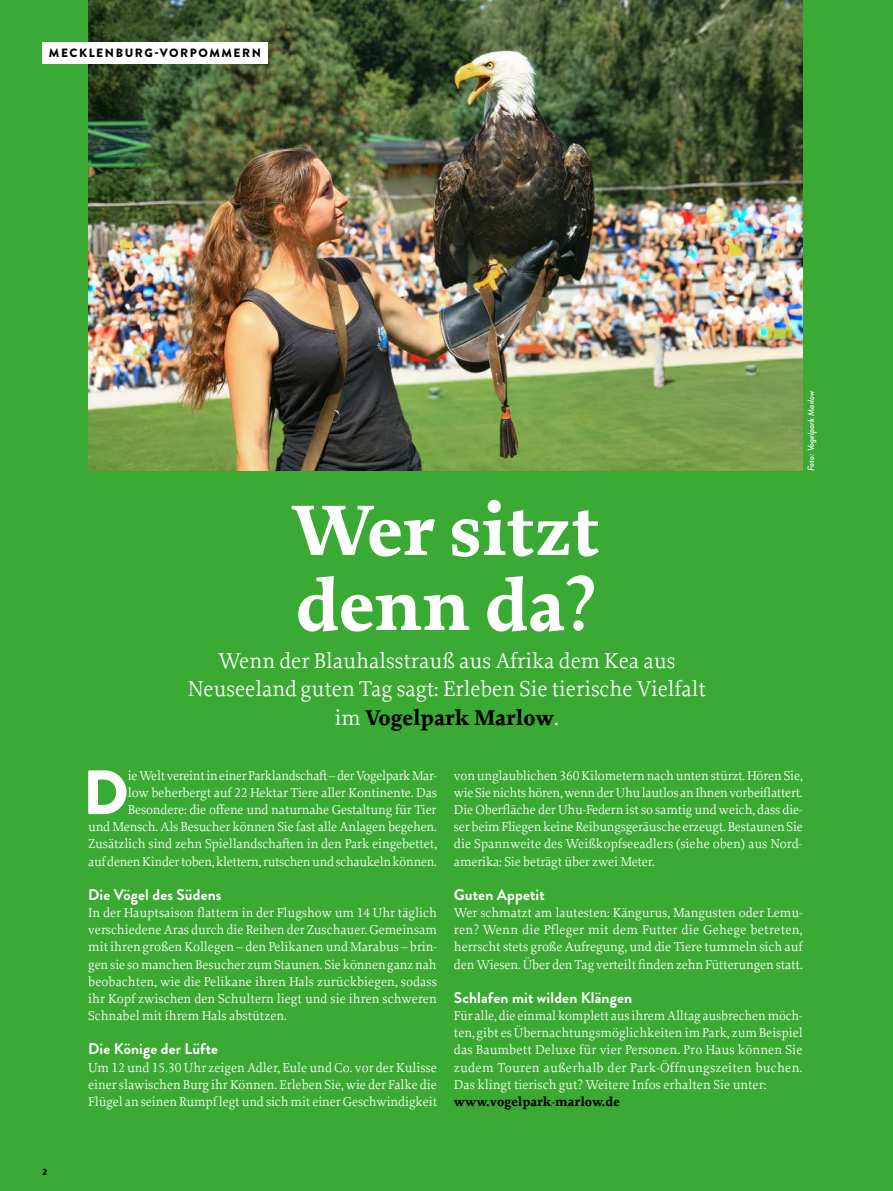
<style>
.page{position:relative;width:893px;height:1191px;background:#3aaa34}
.page>*{position:absolute;margin:0;border:0;box-sizing:border-box;transform-origin:0 0}
.t1{font:700 75px/75px "Proforma";color:#fff}
.t2{font:900 62.55px "Brandon Grotesque";color:#fff}
.t3{font:22.5px/28.5px "Proforma";color:#fff;text-align:center}
.t4{font:700 15.45px "Brandon Grotesque";letter-spacing:.01em;color:#fff}
.t5{font:13.5px/17.1px "Proforma";letter-spacing:-.01em;color:#fff;text-align:justify}
.t6{font:700 13.5px "Proforma";color:#000}
.t7{font:900 12px "Brandon Grotesque";letter-spacing:.13em;color:#000}
.t8{font:italic 500 9px "Brandon Grotesque";color:#fff}
.t9{font:900 9px "Brandon Grotesque";color:#000}
.s1{font-weight:700;color:#000}
</style>
<div class="page">
<img style="left:88px;top:0;width:715px;height:471px">
<div style="left:43px;top:43px;width:225px;height:21px;background:#fff"></div>
<p class="t7" style="left:49px;top:45px;width:214px">MECKLENBURG-VORPOMMERN</p>
<h1 class="t1" style="left:291px;top:493px;width:310px">Wer sitzt denn da?</h1>
<h3 class="t3" style="left:188px;top:646px;width:520px">Wenn der Blauhalsstrauß aus Afrika dem Kea aus<br>Neuseeland guten Tag sagt: Erleben Sie tierische Vielfalt im <span class="s1">Vogelpark Marlow</span>.</h3>
<p class="t8" style="left:805px;top:471px;width:82px;rotate:-90deg">Foto: Vogelpark Marlow</p>
<p class="t9" style="left:43px;top:1165px;width:6px">2</p>
<p class="t5" style="left:88px;top:766px;width:350px;text-align:right">ie Welt vereint in einer Parklandschaft – der Vogelpark Mar-<br>low beherbergt auf 22 Hektar Tiere aller Kontinente. Das Besondere: die offene und naturnahe Gestaltung für Tier<br>und Mensch. Als Besucher können Sie fast alle Anlagen begehen.<br>Zusätzlich sind zehn Spiellandschaften in den Park eingebettet, auf denen Kinder toben, klettern, rutschen und schaukeln können.</p>
<p class="t4" style="left:88px;top:884px;width:135px">Die Vögel des Südens</p>
<p class="t5" style="left:88px;top:904px;width:350px">In der Hauptsaison flattern in der Flugshow um 14 Uhr täglich verschiedene Aras durch die Reihen der Zuschauer. Gemeinsam mit ihren großen Kollegen – den Pelikanen und Marabus – brin&shy;gen sie so manchen Besucher zum Staunen. Sie können ganz nah beobachten, wie die Pelikane ihren Hals zurückbiegen, sodass ihr Kopf zwischen den Schultern liegt und sie ihren schweren Schnabel mit ihrem Hals abstützen.</p>
<p class="t4" style="left:88px;top:1038px;width:131px">Die Könige der Lüfte</p>
<p class="t5" style="left:88px;top:1058px;width:350px">Um 12 und 15.30 Uhr zeigen Adler, Eule und Co. vor der Kulisse einer slawischen Burg ihr Können. Erleben Sie, wie der Falke die Flügel an seinen Rumpf legt und sich mit einer Geschwindigkeit</p>
<h2 class="t2" style="left:83px;top:748px;width:47px">D</h2>
<p class="t5" style="left:454px;top:766px;width:350px">von unglaublichen 360 Kilometern nach unten stürzt. Hören Sie, wie Sie nichts hören, wenn der Uhu lautlos an Ihnen vorbeiflattert.<br>Die Oberfläche der Uhu-Federn ist so samtig und weich, dass die&shy;ser beim Fliegen keine Reibungsgeräusche erzeugt. Bestaunen Sie die Spannweite des Weißkopfseeadlers (siehe oben) aus Nord&shy;amerika: Sie beträgt über zwei Meter.</p>
<p class="t4" style="left:454px;top:884px;width:92px">Guten Appetit</p>
<p class="t5" style="left:454px;top:904px;width:350px">Wer schmatzt am lautesten: Kängurus, Mangusten oder Lemu&shy;ren? Wenn die Pfleger mit dem Futter die Gehege betreten, herrscht stets große Aufregung, und die Tiere tummeln sich auf den Wiesen. Über den Tag verteilt finden zehn Fütterungen statt.</p>
<p class="t4" style="left:454px;top:986px;width:180px">Schlafen mit wilden Klängen</p>
<p class="t5" style="left:454px;top:1007px;width:350px">Für alle, die einmal komplett aus ihrem Alltag ausbrechen möch&shy;ten, gibt es Übernachtungsmöglichkeiten im Park, zum Beispiel das Baumbett Deluxe für vier Personen. Pro Haus können Sie zudem Touren außerhalb der Park-Öffnungszeiten buchen.<br>Das klingt tierisch gut? Weitere Infos erhalten Sie unter:</p>
<p class="t6" style="left:454px;top:1093px;width:167px">www.vogelpark-marlow.de</p>
</div>
